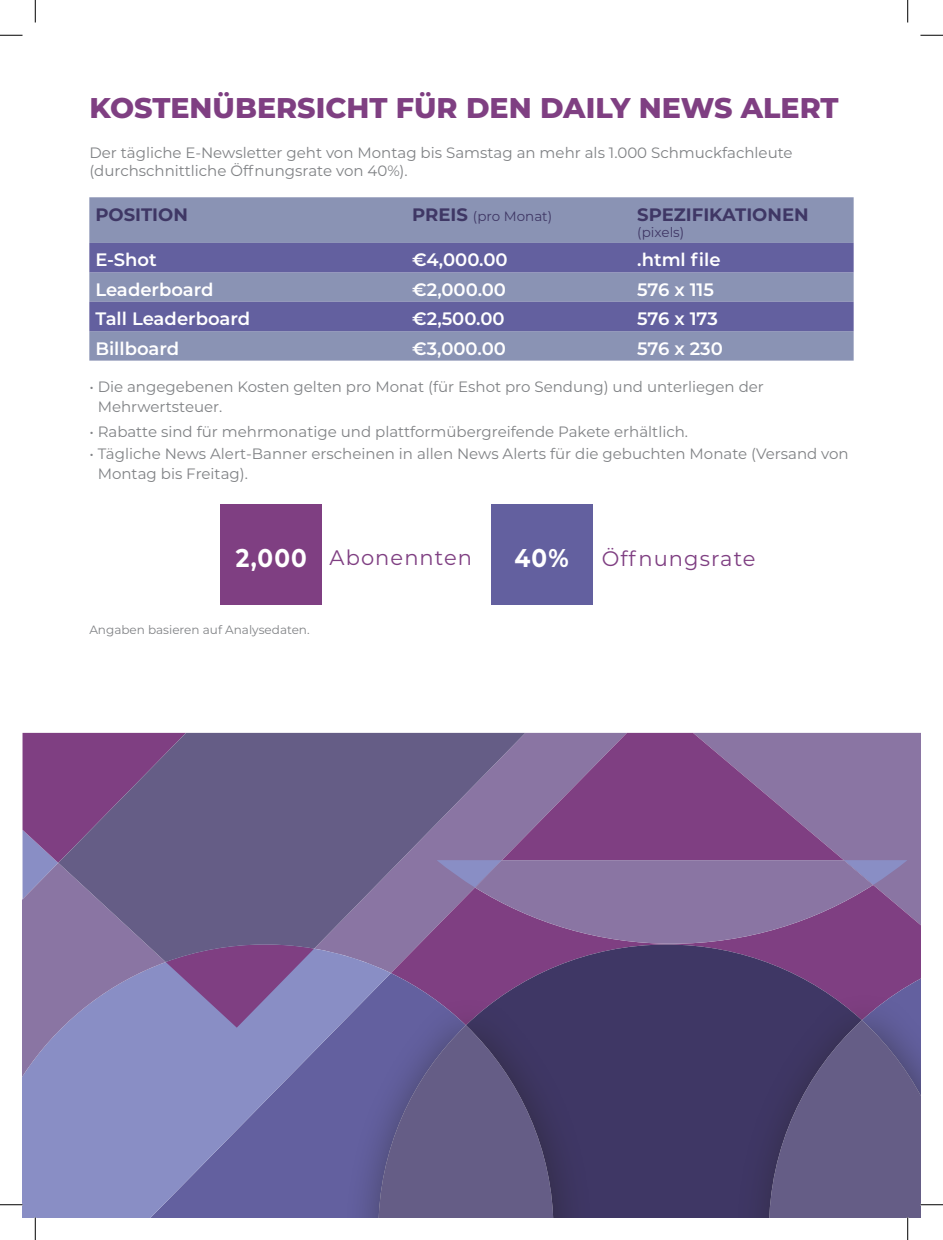
<style>
.page{position:relative;width:943px;height:1240px;background:#fff}
.page>*{position:absolute;margin:0;border:0;box-sizing:border-box;transform-origin:0 0}
.t1{font:800 28.5px "Montserrat";color:#7f3f82}
.t2{font:700 25.65px "Montserrat";color:#fff;scale:.9 1}
.t3{font:21px "Montserrat";letter-spacing:.05em;color:#7f3f82}
.t4{font:600 18px "Montserrat";color:#fff}
.t5{font:700 18px "Montserrat";color:#3f3765}
.t6{font:15px/18px "Montserrat";color:#808285}
.t7{font:13.5px "Montserrat";color:#3f3765}
.t8{font:12px "Montserrat";color:#808285}
.s1{font-weight:700;font-size:18px}
.s2{font-weight:700;font-size:25.65px;color:#fff}
</style>
<div class="page">
<div style="left:907px;top:733px;width:13px;height:152px;background:#8a75a3"></div>
<svg style="left:391px;top:885px;width:529px;height:88px;fill:#7f3f82"></svg>
<svg style="left:525px;top:733px;width:382px;height:211px"></svg>
<svg style="left:466px;top:944px;width:395px;height:273px;fill:#3f3765"></svg>
<div style="left:733px;top:990px;width:187px;height:227px;background:#3f3765"></div>
<svg style="left:166px;top:962px;width:225px;height:255px;fill:#63609f"></svg>
<div style="left:343px;top:995px;width:251px;height:222px;background:#231f20;opacity:.5"></div>
<svg style="left:378px;top:1025px;width:175px;height:192px"></svg>
<svg style="left:22px;top:863px;width:144px;height:354px;fill:#898ec5"></svg>
<svg style="left:166px;top:962px;width:148px;height:66px"></svg>
<svg style="left:23px;top:733px;width:35px;height:166px"></svg>
<svg style="left:58px;top:733px;width:467px;height:229px;fill:#655d86"></svg>
<div style="left:89px;top:197px;width:764px;height:164px;background:#8a93b4"></div>
<svg style="left:89px;top:243px;width:764px;height:88px;fill:#63609f"></svg>
<div style="left:221px;top:504px;width:101px;height:101px;background:#7f3f82"></div>
<div style="left:492px;top:504px;width:100px;height:101px;background:#63609f"></div>
<svg style="left:0;top:35px;width:22px;height:1px"></svg>
<svg style="left:920px;top:35px;width:22px;height:1px"></svg>
<svg style="left:0;top:1204px;width:22px;height:1px"></svg>
<svg style="left:35px;top:0;width:1px;height:22px"></svg>
<svg style="left:35px;top:1217px;width:1px;height:23px"></svg>
<svg style="left:907px;top:0;width:1px;height:22px"></svg>
<svg style="left:768px;top:960px;width:174px;height:280px"></svg>
<h1 class="t1" style="left:89px;top:87px;width:750px">KOSTENÜBERSICHT FÜR DEN DAILY NEWS ALERT</h1>
<p class="t6" style="left:89px;top:143px;width:704px">Der tägliche E-Newsletter geht von Montag bis Samstag an mehr als 1.000 Schmuckfachleute (durchschnittliche Öffnungsrate von 40%).</p>
<p class="t5" style="left:95px;top:201px;width:94px">POSITION</p>
<p class="t7" style="left:412px;top:207px;width:142px"><span class="s1">PREIS</span> (pro Monat)</p>
<p class="t5" style="left:637px;top:201px;width:173px">SPEZIFIKATIONEN</p>
<p class="t7" style="left:637px;top:223px;width:49px">(pixels)</p>
<p class="t4" style="left:95px;top:247px;width:63px">E-Shot</p>
<p class="t4" style="left:412px;top:247px;width:97px">€4,000.00</p>
<p class="t4" style="left:637px;top:247px;width:85px">.html file</p>
<p class="t4" style="left:95px;top:277px;width:120px">Leaderboard</p>
<p class="t4" style="left:412px;top:277px;width:95px">€2,000.00</p>
<p class="t4" style="left:637px;top:277px;width:78px">576 x 115</p>
<p class="t4" style="left:95px;top:306px;width:156px">Tall Leaderboard</p>
<p class="t4" style="left:412px;top:306px;width:94px">€2,500.00</p>
<p class="t4" style="left:637px;top:306px;width:82px">576 x 173</p>
<p class="t4" style="left:95px;top:335px;width:85px">Billboard</p>
<p class="t4" style="left:412px;top:335px;width:95px">€3,000.00</p>
<p class="t4" style="left:637px;top:335px;width:87px">576 x 230</p>
<p class="t6" style="left:89px;top:377px;width:676px">• Die angegebenen Kosten gelten pro Monat (für Eshot pro Sendung) und unterliegen der</p>
<p class="t6" style="left:89px;top:422px;width:600px">• Rabatte sind für mehrmonatige und plattformübergreifende Pakete erhältlich.</p>
<p class="t6" style="left:98px;top:444px;width:752px;line-height:19.5px;text-indent:-8px">• Tägliche News Alert-Banner erscheinen in allen News Alerts für die gebuchten Monate (Versand von<br>Montag bis Freitag).</p>
<p class="t6" style="left:98px;top:397px;width:126px">Mehrwertsteuer.</p>
<h3 class="t3" style="left:236px;top:543px;width:238px"><span class="s2">2,000</span> Abonennten</h3>
<h2 class="t2" style="left:514px;top:540px;width:62px">40%</h2>
<h3 class="t3" style="left:601px;top:544px;width:155px">Öffnungsrate</h3>
<p class="t8" style="left:89px;top:621px;width:222px">Angaben basieren auf Analysedaten.</p>
</div>
